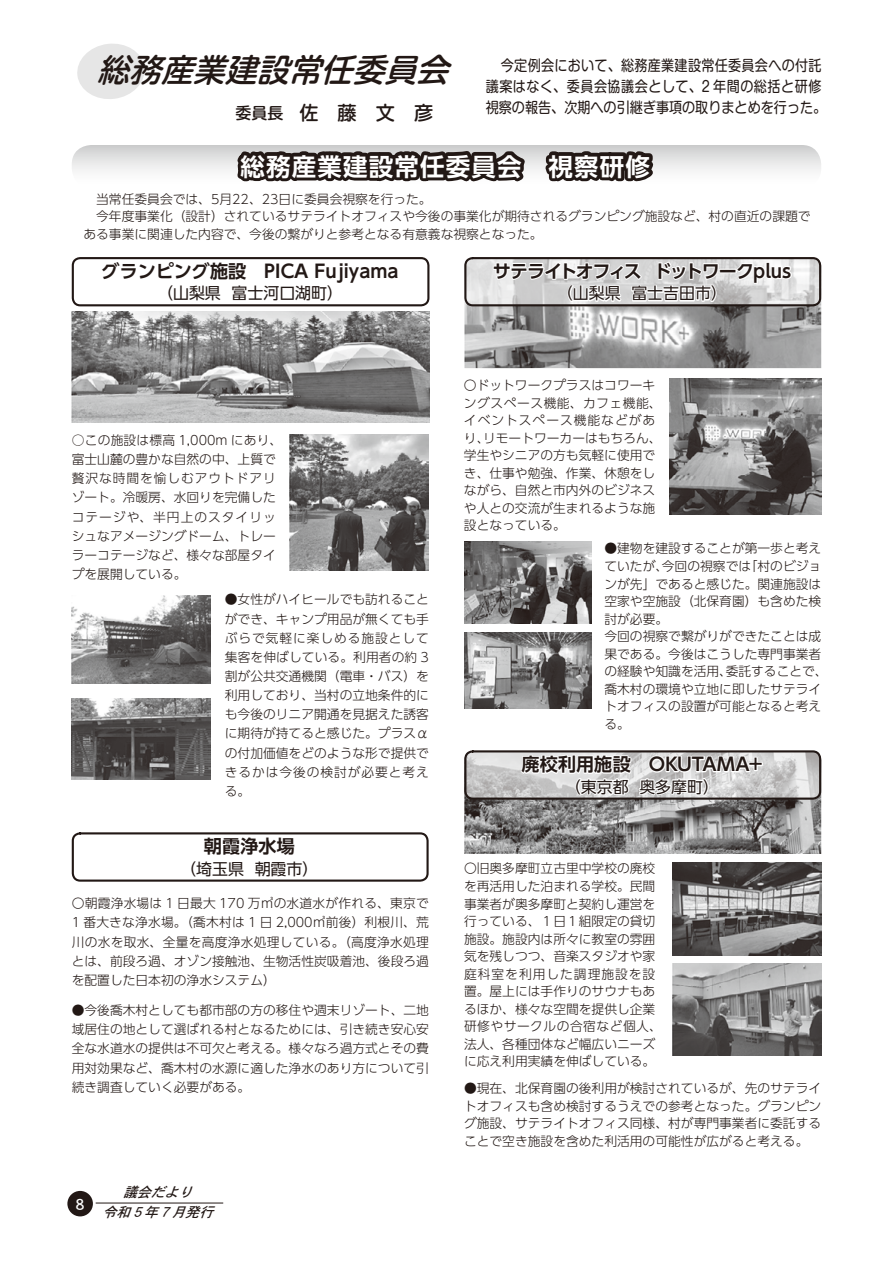
<style>
.page{position:relative;width:893px;height:1263px;background:#fff}
.page>*{position:absolute;margin:0;border:0;box-sizing:border-box;transform-origin:0 0}
.t1{font:italic 500 31.95px "Shin M Go Pro";color:#221815}
.t2{font:700 24.45px "UD Shin Go Pro De";letter-spacing:.05em;color:#fff}
.t3{font:500 19.2px "Shin M Go Pro";color:#221815}
.t4{font:700 18px "UD Shin Go Pro De";color:#221815}
.t5{font:700 18px "UD Shin Go Pro De";letter-spacing:-.065em;color:#221815}
.t6{font:16.95px "DFHS Gothic Std W5";color:#fff}
.t7{font:15.9px "UD Shin Go Pro";color:#221815}
.t8{font:14.85px/21.3px "Shin M Go Pro";letter-spacing:.02em;color:#221815;text-align:right;scale:.88 1}
.t9{font:14.85px "Shin M Go Pro";color:#221815;scale:.88 1}
.t10{font:italic 13.8px/20.2px "DFHS Gothic Std W5";color:#221815;text-align:center}
.t11{font:300 12.75px/17.5px "UD Shin Go Pro";color:#221815}
.s1{font-size:15.9px}
</style>
<div class="page">
<div style="left:67px;top:1191px;width:26px;height:25px;background:#221815;border-radius:50%"></div>
<hr style="left:96px;top:1203px;width:127px;height:1px;background:#221815">
<img style="left:72px;top:312px;width:357px;height:110px">
<img style="left:464px;top:308px;width:357px;height:60px">
<img style="left:290px;top:435px;width:139px;height:136px">
<img style="left:670px;top:378px;width:151px;height:136px">
<img style="left:72px;top:595px;width:139px;height:89px">
<img style="left:464px;top:542px;width:127px;height:81px">
<img style="left:72px;top:699px;width:139px;height:80px">
<img style="left:464px;top:633px;width:127px;height:76px">
<img style="left:464px;top:754px;width:357px;height:100px">
<img style="left:673px;top:862px;width:148px;height:93px">
<img style="left:673px;top:963px;width:148px;height:92px">
<svg style="left:77px;top:44px;width:68px;height:55px"></svg>
<svg style="left:72px;top:145px;width:749px;height:163px"></svg>
<div style="left:464px;top:257px;width:357px;height:49px;border:2px solid #221815;border-radius:7px"></div>
<svg style="left:465px;top:751px;width:355px;height:48px;background:#cecdcd"></svg>
<svg style="left:519px;top:753px;width:245px;height:44px"></svg>
<div style="left:464px;top:750px;width:357px;height:50px;border:2px solid #221815;border-radius:7px"></div>
<div style="left:72px;top:832px;width:357px;height:50px;border:2px solid #221815;border-radius:7px"></div>
<h1 class="t1" style="left:97px;top:44px;width:364px">総務産業建設常任委員会</h1>
<p class="t8" style="left:486px;top:53px;width:383px">今定例会において、総務産業建設常任委員会への付託議案はなく、委員会協議会として、2 年間の総括と研修</p>
<h3 class="t3" style="left:236px;top:97px;width:199px"><span class="s1">委員長　</span>佐　藤　文　彦</h3>
<p class="t9" style="left:486px;top:96px;width:388px">視察の報告、次期への引継ぎ事項の取りまとめを行った。</p>
<h2 class="t2" style="left:240px;top:146px;width:411px">総務産業建設常任委員会　視察研修</h2>
<p class="t11" style="left:83px;top:190px;width:729px">　当常任委員会では、5月22、23日に委員会視察を行った。<br>　今年度事業化（設計）されているサテライトオフィスや今後の事業化が期待されるグランピング施設など、村の直近の課題である事業に関連した内容で、今後の繋がりと参考となる有意義な視察となった。</p>
<h3 class="t4" style="left:102px;top:256px;width:299px">グランピング施設　PICA Fujiyama</h3>
<p class="t7" style="left:157px;top:281px;width:188px">（山梨県 富士河口湖町）</p>
<p class="t11" style="left:72px;top:430px;width:212px;line-height:19.2px">○この施設は標高 1,000m にあり、富士山麓の豊かな自然の中、上質で贅沢な時間を愉しむアウトドアリゾート。冷暖房、水回りを完備したコテージや、半円上のスタイリッシュなアメージングドーム、トレーラーコテージなど、様々な部屋タイプを展開している。</p>
<p class="t11" style="left:225px;top:589px;width:206px;line-height:19.2px;text-align:justify">●女性がハイヒールでも訪れることができ、キャンプ用品が無くても手ぶらで気軽に楽しめる施設として集客を伸ばしている。利用者の約 3割が公共交通機関（電車・バス）を利用しており、当村の立地条件的にも今後のリニア開通を見据えた誘客に期待が持てると感じた。プラスαの付加価値をどのような形で提供できるかは今後の検討が必要と考える。</p>
<h3 class="t4" style="left:204px;top:832px;width:93px">朝霞浄水場</h3>
<p class="t7" style="left:180px;top:856px;width:140px">（埼玉県 朝霞市）</p>
<p class="t11" style="left:72px;top:893px;width:359px;line-height:19.2px;text-align:justify">〇朝霞浄水場は 1 日最大 170 万㎥の水道水が作れる、東京で1 番大きな浄水場。（喬木村は 1 日 2,000㎥前後）利根川、荒川の水を取水、全量を高度浄水処理している。（高度浄水処理とは、前段ろ過、オゾン接触池、生物活性炭吸着池、後段ろ過を配置した日本初の浄水システム）</p>
<p class="t11" style="left:72px;top:1000px;width:359px;line-height:19.2px;text-align:justify">●今後喬木村としても都市部の方の移住や週末リゾート、二地域居住の地として選ばれる村となるためには、引き続き安心安全な水道水の提供は不可欠と考える。様々なろ過方式とその費用対効果など、喬木村の水源に適した浄水のあり方について引続き調査していく必要がある。</p>
<h3 class="t6" style="left:76px;top:1194px;width:10px">8</h3>
<p class="t10" style="left:102px;top:1182px;width:117px">議会だより<br>令和５年７月発行</p>
<h3 class="t5" style="left:493px;top:256px;width:300px">サテライトオフィス ドットワークplus</h3>
<p class="t7" style="left:557px;top:281px;width:172px">（山梨県 富士吉田市）</p>
<p class="t11" style="left:464px;top:376px;width:199px">〇ドットワークプラスはコワーキングスペース機能、カフェ機能、イベントスペース機能などがあり、リモートワーカーはもちろん、学生やシニアの方も気軽に使用でき、仕事や勉強、作業、休憩をしながら、自然と市内外のビジネスや人との交流が生まれるような施設となっている。</p>
<p class="t11" style="left:604px;top:539px;width:225px">●建物を建設することが第一歩と考えていたが、今回の視察では「村のビジョンが先」であると感じた。関連施設は空家や空施設（北保育園）も含めた検討が必要。<br>今回の視察で繋がりができたことは成果である。今後はこうした専門事業者の経験や知識を活用、委託することで、喬木村の環境や立地に即したサテライトオフィスの設置が可能となると考える。</p>
<h3 class="t4" style="left:521px;top:750px;width:243px">廃校利用施設　OKUTAMA+</h3>
<p class="t7" style="left:565px;top:774px;width:156px">（東京都 奥多摩町）</p>
<p class="t11" style="left:464px;top:859px;width:199px">〇旧奥多摩町立古里中学校の廃校を再活⽤した泊まれる学校。民間事業者が奥多摩町と契約し運営を行っている、１日１組限定の貸切施設。施設内は所々に教室の雰囲気を残しつつ、音楽スタジオや家庭科室を利用した調理施設を設置。屋上には手作りのサウナもあるほか、様々な空間を提供し企業研修やサークルの合宿など個人、法人、各種団体など幅広いニーズに応え利用実績を伸ばしている。</p>
<p class="t11" style="left:464px;top:1079px;width:359px;text-align:justify">●現在、北保育園の後利用が検討されているが、先のサテライトオフィスも含め検討するうえでの参考となった。グランピング施設、サテライトオフィス同様、村が専門事業者に委託することで空き施設を含めた利活用の可能性が広がると考える。</p>
</div>
